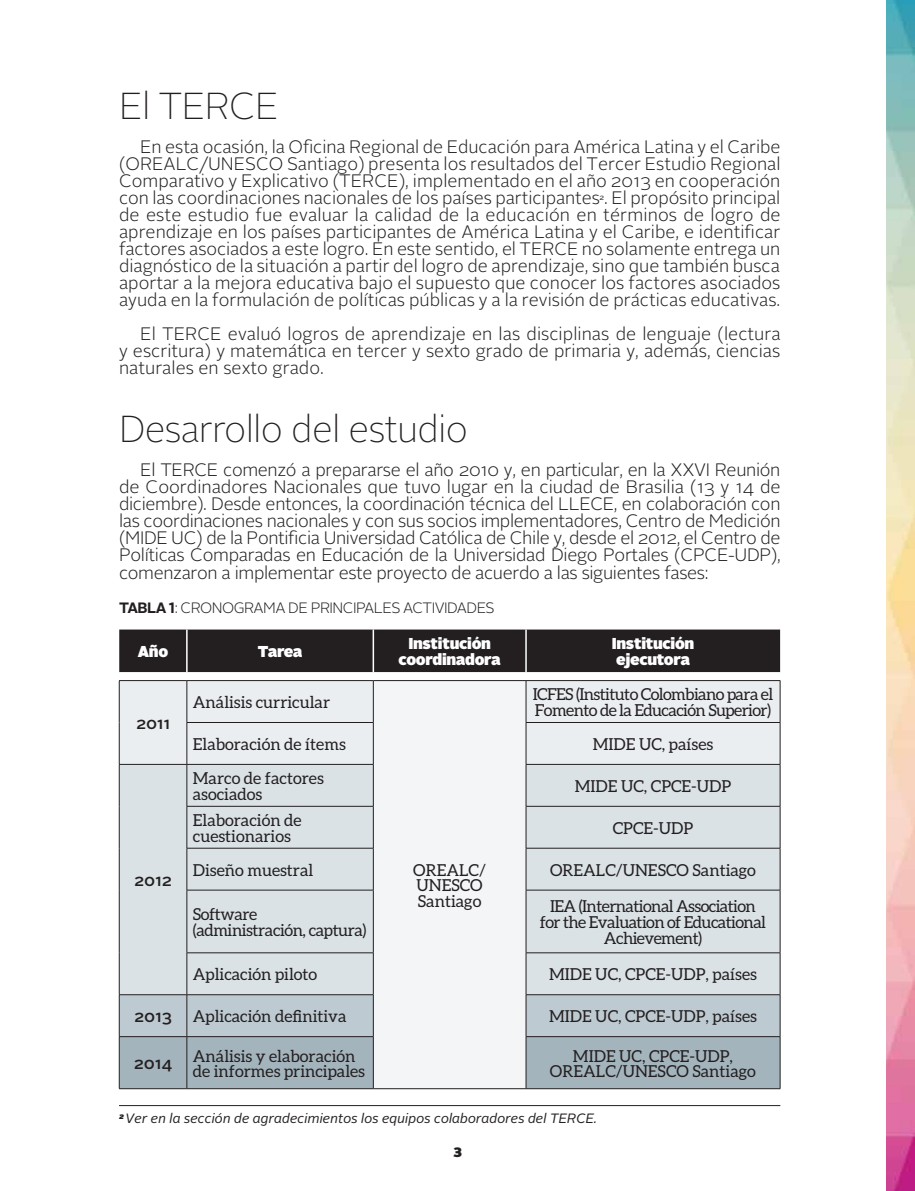
<style>
.page{position:relative;width:915px;height:1191px;background:#fff}
.page>*{position:absolute;margin:0;border:0;box-sizing:border-box;transform-origin:0 0}
.t1{font:100 37.5px "Alright Sans";letter-spacing:-.02em;color:#231f20}
.t2{font:300 18px/17px "Alright Sans";color:#231f20;text-align:justify}
.t3{font:16.5px/15.8px "Aleo";color:#231f20}
.t4{font:16.5px/15.8px "Aleo";letter-spacing:-.035em;color:#231f20}
.t5{font:16.5px/15.8px "Aleo";letter-spacing:-.025em;color:#231f20}
.t6{font:500 16.5px "Alright Sans";color:#231f20}
.t7{font:900 15.75px/15.8px "Alright Sans";letter-spacing:-.02em;color:#fff;text-align:center}
.t8{font:300 15px "Alright Sans";letter-spacing:-.035em;color:#231f20}
.t9{font:italic 13.5px "Alright Sans";color:#231f20}
.t10{font:900 13.5px "Alright Sans";color:#231f20}
.t11{font:7.8px "Alright Sans";color:#231f20}
.s1{font-weight:700}
</style>
<div class="page">
<img style="left:886px;top:0;width:28px;height:1191px">
<hr style="left:119px;top:1105px;width:661px;height:1px;background:#231f20">
<div style="left:119px;top:629px;width:660px;height:44px;background:#231f20"></div>
<div style="left:120px;top:681px;width:659px;height:83px;background:#eaeef1"></div>
<div style="left:373px;top:680px;width:153px;height:408px;background:#f3f5f7"></div>
<svg style="left:120px;top:765px;width:659px;height:229px;fill:#dae2e6"></svg>
<svg style="left:120px;top:994px;width:659px;height:94px"></svg>
<hr style="left:187px;top:680px;width:186px;height:1px;background:#231f20">
<hr style="left:373px;top:680px;width:153px;height:1px;background:#231f20">
<hr style="left:373px;top:681px;width:1px;height:41px;background:#231f20">
<hr style="left:526px;top:680px;width:254px;height:1px;background:#231f20">
<hr style="left:525px;top:681px;width:1px;height:41px;background:#231f20">
<hr style="left:779px;top:681px;width:1px;height:41px;background:#231f20">
<hr style="left:186px;top:722px;width:187px;height:1px;background:#231f20">
<hr style="left:373px;top:722px;width:1px;height:42px;background:#231f20">
<hr style="left:525px;top:722px;width:255px;height:1px;background:#231f20">
<hr style="left:525px;top:722px;width:1px;height:42px;background:#231f20">
<hr style="left:779px;top:722px;width:1px;height:42px;background:#231f20">
<hr style="left:187px;top:764px;width:186px;height:1px;background:#231f20">
<hr style="left:373px;top:764px;width:1px;height:42px;background:#231f20">
<hr style="left:525px;top:764px;width:255px;height:1px;background:#231f20">
<hr style="left:525px;top:764px;width:1px;height:42px;background:#231f20">
<hr style="left:779px;top:764px;width:1px;height:42px;background:#231f20">
<hr style="left:186px;top:806px;width:187px;height:1px;background:#231f20">
<hr style="left:373px;top:806px;width:1px;height:42px;background:#231f20">
<hr style="left:525px;top:806px;width:255px;height:1px;background:#231f20">
<hr style="left:525px;top:806px;width:1px;height:42px;background:#231f20">
<hr style="left:779px;top:806px;width:1px;height:42px;background:#231f20">
<hr style="left:186px;top:848px;width:187px;height:1px;background:#231f20">
<hr style="left:373px;top:848px;width:1px;height:42px;background:#231f20">
<hr style="left:525px;top:848px;width:255px;height:1px;background:#231f20">
<hr style="left:525px;top:848px;width:1px;height:42px;background:#231f20">
<hr style="left:779px;top:848px;width:1px;height:42px;background:#231f20">
<hr style="left:186px;top:890px;width:187px;height:1px;background:#231f20">
<hr style="left:373px;top:890px;width:1px;height:62px;background:#231f20">
<hr style="left:525px;top:890px;width:255px;height:1px;background:#231f20">
<hr style="left:525px;top:890px;width:1px;height:62px;background:#231f20">
<hr style="left:779px;top:890px;width:1px;height:62px;background:#231f20">
<hr style="left:186px;top:952px;width:187px;height:1px;background:#231f20">
<hr style="left:373px;top:953px;width:1px;height:41px;background:#231f20">
<hr style="left:525px;top:952px;width:255px;height:1px;background:#231f20">
<hr style="left:525px;top:953px;width:1px;height:41px;background:#231f20">
<hr style="left:779px;top:953px;width:1px;height:41px;background:#231f20">
<hr style="left:119px;top:995px;width:1px;height:41px;background:#231f20">
<hr style="left:187px;top:994px;width:186px;height:1px;background:#231f20">
<hr style="left:186px;top:995px;width:1px;height:41px;background:#231f20">
<hr style="left:373px;top:995px;width:1px;height:41px;background:#231f20">
<hr style="left:525px;top:994px;width:255px;height:1px;background:#231f20">
<hr style="left:525px;top:995px;width:1px;height:41px;background:#231f20">
<hr style="left:779px;top:995px;width:1px;height:41px;background:#231f20">
<hr style="left:119px;top:1036px;width:68px;height:1px;background:#231f20">
<hr style="left:119px;top:1036px;width:1px;height:52px;background:#231f20">
<hr style="left:187px;top:1036px;width:186px;height:1px;background:#231f20">
<hr style="left:186px;top:1036px;width:1px;height:52px;background:#231f20">
<hr style="left:373px;top:1036px;width:1px;height:52px;background:#231f20">
<hr style="left:525px;top:1036px;width:255px;height:1px;background:#231f20">
<hr style="left:525px;top:1036px;width:1px;height:52px;background:#231f20">
<hr style="left:779px;top:1036px;width:1px;height:52px;background:#231f20">
<hr style="left:119px;top:1088px;width:68px;height:1px;background:#231f20">
<hr style="left:187px;top:1088px;width:186px;height:1px;background:#231f20">
<hr style="left:373px;top:1088px;width:153px;height:1px;background:#231f20">
<hr style="left:526px;top:1088px;width:254px;height:1px;background:#231f20">
<hr style="left:119px;top:764px;width:1px;height:42px;background:#231f20">
<hr style="left:186px;top:764px;width:1px;height:42px;background:#231f20">
<hr style="left:119px;top:806px;width:1px;height:42px;background:#231f20">
<hr style="left:186px;top:806px;width:1px;height:42px;background:#231f20">
<hr style="left:119px;top:848px;width:1px;height:42px;background:#231f20">
<hr style="left:186px;top:848px;width:1px;height:42px;background:#231f20">
<hr style="left:119px;top:890px;width:1px;height:62px;background:#231f20">
<hr style="left:186px;top:890px;width:1px;height:62px;background:#231f20">
<hr style="left:119px;top:952px;width:1px;height:42px;background:#231f20">
<hr style="left:186px;top:953px;width:1px;height:41px;background:#231f20">
<hr style="left:119px;top:994px;width:68px;height:1px;background:#231f20">
<hr style="left:119px;top:680px;width:68px;height:1px;background:#231f20">
<hr style="left:119px;top:681px;width:1px;height:41px;background:#231f20">
<hr style="left:186px;top:681px;width:1px;height:41px;background:#231f20">
<hr style="left:119px;top:722px;width:1px;height:42px;background:#231f20">
<hr style="left:186px;top:722px;width:1px;height:42px;background:#231f20">
<hr style="left:119px;top:764px;width:68px;height:1px;background:#231f20">
<hr style="left:186px;top:629px;width:1px;height:43px;background:#fff">
<hr style="left:372px;top:629px;width:2px;height:43px;background:#fff">
<hr style="left:525px;top:629px;width:1px;height:43px;background:#fff">
<h1 class="t1" style="left:119px;top:81px;width:161px">El TERCE</h1>
<p class="t2" style="left:119px;top:139px;width:663px;text-indent:21px">En esta ocasión, la Oficina Regional de Educación para América Latina y el Caribe (OREALC/UNESCO Santiago) presenta los resultados del Tercer Estudio Regional Comparativo y Explicativo (TERCE), implementado en el año 2013 en cooperación con las coordinaciones nacionales de los países participantes . El propósito principal</p>
<p class="t11" style="left:599px;top:192px;width:6px">2</p>
<p class="t2" style="left:119px;top:207px;width:663px">de este estudio fue evaluar la calidad de la educación en términos de logro de aprendizaje en los países participantes de América Latina y el Caribe, e identificar factores asociados a este logro. En este sentido, el TERCE no solamente entrega un diagnóstico de la situación a partir del logro de aprendizaje, sino que también busca aportar a la mejora educativa bajo el supuesto que conocer los factores asociados ayuda en la formulación de políticas públicas y a la revisión de prácticas educativas.</p>
<p class="t2" style="left:119px;top:326px;width:663px;text-indent:21px">El TERCE evaluó logros de aprendizaje en las disciplinas de lenguaje (lectura y escritura) y matemática en tercer y sexto grado de primaria y, además, ciencias naturales en sexto grado.</p>
<h1 class="t1" style="left:119px;top:404px;width:350px">Desarrollo del estudio</h1>
<p class="t2" style="left:119px;top:462px;width:663px;text-indent:21px">El TERCE comenzó a prepararse el año 2010 y, en particular, en la XXVI Reunión de Coordinadores Nacionales que tuvo lugar en la ciudad de Brasilia (13 y 14 de diciembre). Desde entonces, la coordinación técnica del LLECE, en colaboración con las coordinaciones nacionales y con sus socios implementadores, Centro de Medición (MIDE UC) de la Pontificia Universidad Católica de Chile y, desde el 2012, el Centro de Políticas Comparadas en Educación de la Universidad Diego Portales (CPCE-UDP), comenzaron a implementar este proyecto de acuerdo a las siguientes fases:</p>
<p class="t8" style="left:119px;top:597px;width:377px"><span class="s1">TABLA 1</span>: CRONOGRAMA DE PRINCIPALES ACTIVIDADES</p>
<p class="t7" style="left:138px;top:643px;width:32px">Año</p>
<p class="t7" style="left:257px;top:643px;width:46px">Tarea</p>
<p class="t7" style="left:398px;top:635px;width:104px">Institución coordinadora</p>
<p class="t7" style="left:611px;top:635px;width:84px;text-align:left">Institución ejecutora</p>
<p class="t6" style="left:136px;top:711px;width:36px">2011</p>
<p class="t6" style="left:134px;top:868px;width:39px">2012</p>
<p class="t3" style="left:193px;top:694px;width:139px">Análisis curricular</p>
<p class="t4" style="left:532px;top:686px;width:242px">ICFES (Instituto Colombiano para el<br>Fomento de la Educación Superior)</p>
<p class="t3" style="left:193px;top:736px;width:154px">Elaboración de ítems</p>
<p class="t3" style="left:592px;top:736px;width:122px">MIDE UC, países</p>
<p class="t3" style="left:193px;top:770px;width:132px">Marco de factores asociados</p>
<p class="t3" style="left:574px;top:778px;width:158px">MIDE UC, CPCE-UDP</p>
<p class="t3" style="left:193px;top:812px;width:110px">Elaboración de cuestionarios</p>
<p class="t3" style="left:612px;top:820px;width:82px">CPCE-UDP</p>
<p class="t3" style="left:193px;top:862px;width:122px">Diseño muestral</p>
<p class="t3" style="left:550px;top:862px;width:207px">OREALC/UNESCO Santiago</p>
<p class="t5" style="left:193px;top:906px;width:175px">Software (administración, captura)</p>
<p class="t4" style="left:539px;top:898px;width:227px;text-align:center">IEA (International Association for the Evaluation of Educational<br>Achievement)</p>
<p class="t3" style="left:193px;top:966px;width:126px">Aplicación piloto</p>
<p class="t3" style="left:549px;top:966px;width:209px">MIDE UC, CPCE-UDP, países</p>
<p class="t3" style="left:413px;top:861px;width:74px">OREALC/<br>UNESCO<br>Santiago</p>
<p class="t6" style="left:134px;top:1004px;width:39px">2013</p>
<p class="t3" style="left:193px;top:1008px;width:155px">Aplicación definitiva</p>
<p class="t3" style="left:549px;top:1008px;width:209px">MIDE UC, CPCE-UDP, países</p>
<p class="t6" style="left:134px;top:1051px;width:40px">2014</p>
<p class="t3" style="left:193px;top:1047px;width:174px">Análisis y elaboración de informes principales</p>
<p class="t3" style="left:549px;top:1047px;width:207px;text-align:center">MIDE UC, CPCE-UDP,<br>OREALC/UNESCO Santiago</p>
<p class="t9" style="left:119px;top:1109px;width:479px"><sup>2</sup> Ver en la sección de agradecimientos los equipos colaboradores del TERCE.</p>
<p class="t10" style="left:453px;top:1142px;width:10px">3</p>
</div>
